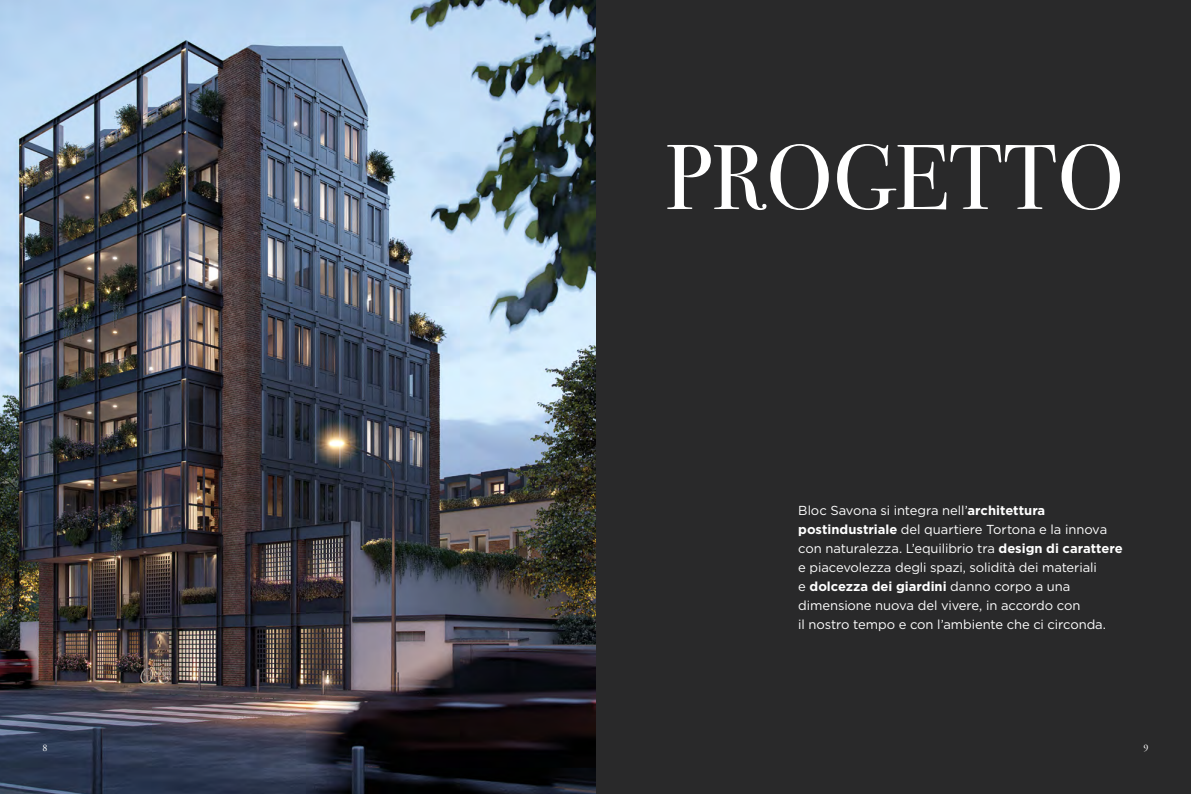
<style>
.page{position:relative;width:1191px;height:794px;background:#29292a}
.page>*{position:absolute;margin:0;border:0;box-sizing:border-box;transform-origin:0 0}
.t1{font:92px "Bodoni Svty Two ITCTT";letter-spacing:.005em;color:#fff}
.t2{font:13px/19px "Gotham";letter-spacing:-.01em;color:#fff}
.t3{font:10px "Adobe Garamond Pro";color:#fff}
.s1{font-weight:700}
</style>
<div class="page">
<img style="left:0;top:0;width:595px;height:794px">
<h1 class="t1" style="left:665px;top:102px;width:460px">PROGETTO</h1>
<p class="t2" style="left:798px;top:501px;width:326px">Bloc Savona si integra nell’<span class="s1">architettura postindustriale</span> del quartiere Tortona e la innova con naturalezza. L’equilibrio tra <span class="s1">design di carattere </span>e piacevolezza degli spazi, solidità dei materiali<br>e <span class="s1">dolcezza dei giardini</span> danno corpo a una dimensione nuova del vivere, in accordo con<br>il nostro tempo e con l’ambiente che ci circonda.</p>
<p class="t3" style="left:43px;top:742px;width:7px">8</p>
<p class="t3" style="left:1143px;top:742px;width:7px">9</p>
</div>
